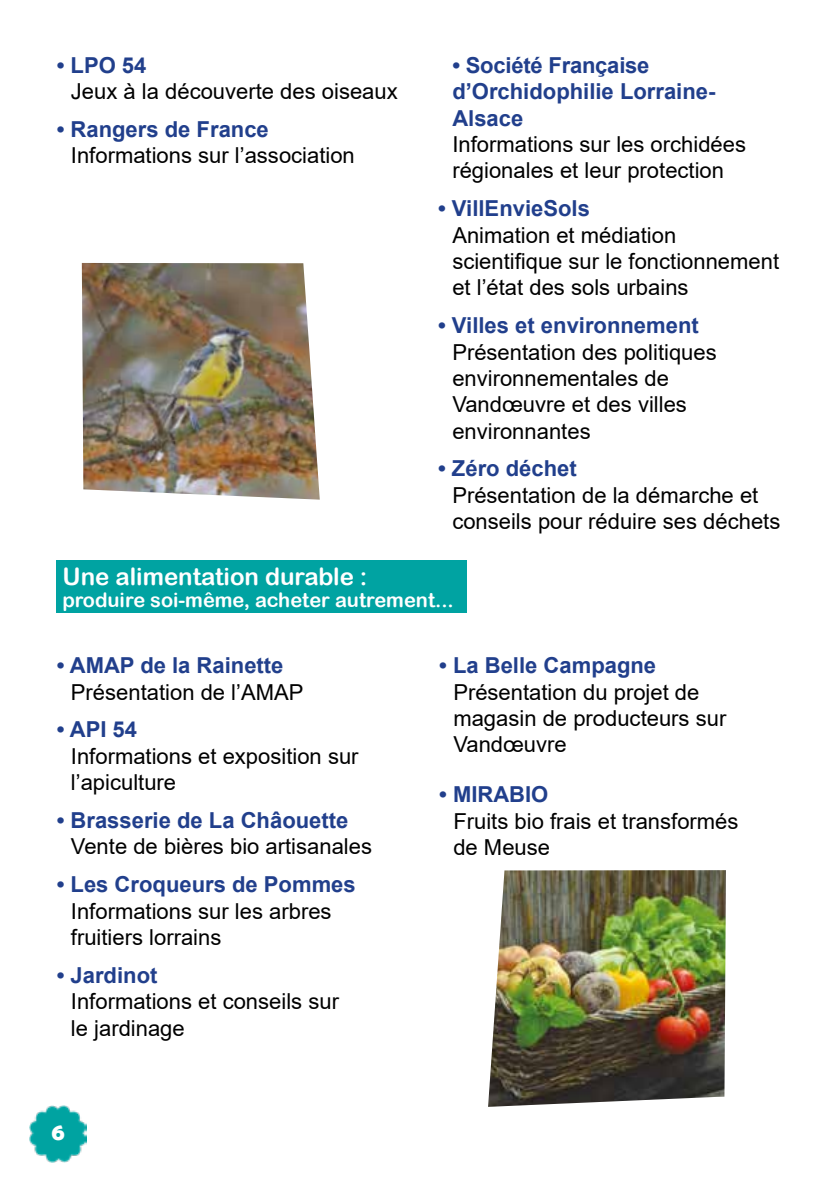
<style>
.page{position:relative;width:840px;height:1191px;background:#fff}
.page>*{position:absolute;margin:0;border:0;box-sizing:border-box;transform-origin:0 0}
.t1{font:24px "Arial Rounded MT Bold";color:#fff}
.t2{font:700 24px "Berlin Sans FB Demi";color:#fff}
.t3{font:22px/26.4px "Arial";color:#000}
.t4{font:700 22px/26.4px "Arial";color:#213f8c}
.t5{font:20px "Arial Rounded MT Bold";color:#fff}
</style>
<div class="page">
<img style="left:30px;top:1105px;width:57px;height:57px">
<img style="left:82px;top:263px;width:237px;height:236px">
<div style="left:57px;top:560px;width:409px;height:53px;background:#00a3a2"></div>
<img style="left:488px;top:870px;width:237px;height:236px">
<p class="t4" style="left:57px;top:52px;width:91px">• LPO 54</p>
<p class="t3" style="left:71px;top:78px;width:328px">Jeux à la découverte des oiseaux</p>
<p class="t4" style="left:57px;top:116px;width:213px">• Rangers de France</p>
<p class="t3" style="left:71px;top:142px;width:285px">Informations sur l’association</p>
<p class="t4" style="left:452px;top:52px;width:264px">• Société Française d’Orchidophilie Lorraine-<br>Alsace</p>
<p class="t3" style="left:452px;top:131px;width:295px">Informations sur les orchidées régionales et leur protection</p>
<p class="t4" style="left:438px;top:195px;width:153px">• VillEnvieSols</p>
<p class="t3" style="left:452px;top:221px;width:328px">Animation et médiation scientifique sur le fonctionnement et l’état des sols urbains</p>
<p class="t4" style="left:438px;top:312px;width:262px">• Villes et environnement</p>
<p class="t3" style="left:452px;top:338px;width:266px">Présentation des politiques environnementales de<br>Vandœuvre et des villes environnantes</p>
<p class="t4" style="left:438px;top:456px;width:140px">• Zéro déchet</p>
<p class="t3" style="left:452px;top:482px;width:329px">Présentation de la démarche et conseils pour réduire ses déchets</p>
<p class="t1" style="left:62px;top:562px;width:306px">Une alimentation durable :</p>
<p class="t5" style="left:62px;top:587px;width:393px">produire soi-même, acheter autrement...</p>
<p class="t4" style="left:57px;top:652px;width:228px">• AMAP de la Rainette</p>
<p class="t3" style="left:71px;top:678px;width:234px">Présentation de l’AMAP</p>
<p class="t4" style="left:57px;top:716px;width:82px">• API 54</p>
<p class="t3" style="left:71px;top:742px;width:289px">Informations et exposition sur l’apiculture</p>
<p class="t4" style="left:57px;top:807px;width:293px">• Brasserie de La Châouette</p>
<p class="t3" style="left:71px;top:833px;width:302px">Vente de bières bio artisanales</p>
<p class="t4" style="left:57px;top:871px;width:300px">• Les Croqueurs de Pommes</p>
<p class="t3" style="left:71px;top:897px;width:262px">Informations sur les arbres fruitiers lorrains</p>
<p class="t4" style="left:57px;top:962px;width:102px">• Jardinot</p>
<p class="t3" style="left:71px;top:988px;width:269px">Informations et conseils sur le jardinage</p>
<p class="t2" style="left:51px;top:1117px;width:15px">6</p>
<p class="t4" style="left:439px;top:652px;width:218px">• La Belle Campagne</p>
<p class="t3" style="left:453px;top:678px;width:274px">Présentation du projet de magasin de producteurs sur<br>Vandœuvre</p>
<p class="t4" style="left:439px;top:781px;width:111px">• MIRABIO</p>
<p class="t3" style="left:453px;top:807px;width:286px">Fruits bio frais et transformés de Meuse</p>
</div>
